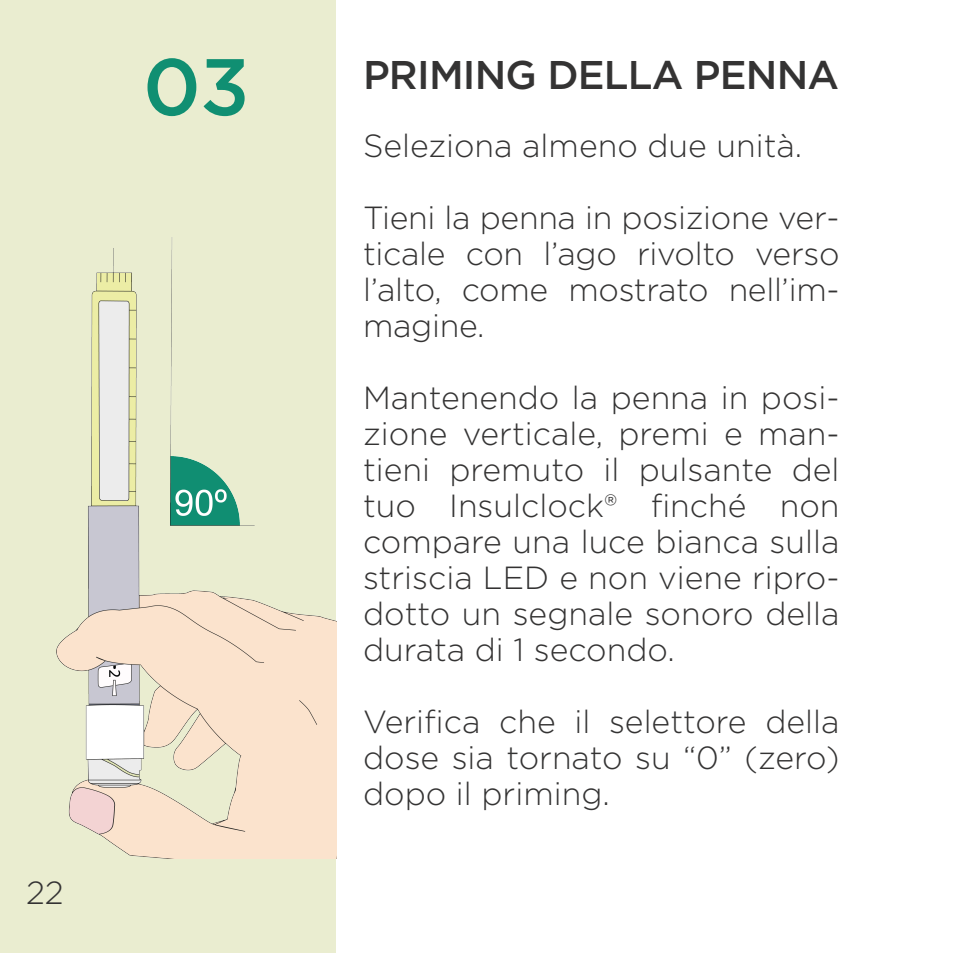
<style>
.page{position:relative;width:953px;height:953px;background:#fff}
.page>*{position:absolute;margin:0;border:0;box-sizing:border-box;transform-origin:0 0}
.Texto{font:500 80px "Gotham";color:#108f72}
.Título{font:500 40px "Gotham";letter-spacing:-.02em;color:#343333}
.Texto-2{font:300 32px/36px "Gotham";color:#343333;text-align:justify}
</style>
<div class="page">
<div style="left:0;top:0;width:336px;height:952px;background:#eaedd0"></div>
<img style="left:57px;top:238px;width:279px;height:620px">
<p class="Texto-2" style="left:34px;top:871px;width:39px">22</p>
<p class="Texto-2" style="left:26px;top:874px;width:39px">22</p>
<p class="Texto" style="left:143px;top:34px;width:108px">03</p>
<p class="Título" style="left:363px;top:48px;width:477px">PRIMING DELLA PENNA</p>
<p class="Texto-2" style="left:363px;top:127px;width:441px">Seleziona almeno due unità.</p>
<p class="Texto-2" style="left:363px;top:199px;width:478px">Tieni la penna in posizione ver&shy;ticale con l’ago rivolto verso l’alto, come mostrato nell’im&shy;magine.</p>
<p class="Texto-2" style="left:363px;top:379px;width:478px">Mantenendo la penna in posi&shy;zione verticale, premi e man&shy;tieni premuto il pulsante del tuo Insulclock® finché non compare una luce bianca sulla striscia LED e non viene ripro&shy;dotto un segnale sonoro della durata di 1 secondo.</p>
<p class="Texto-2" style="left:363px;top:703px;width:478px">Verifica che il selettore della dose sia tornato su “0” (zero) dopo il priming.</p>
</div>
